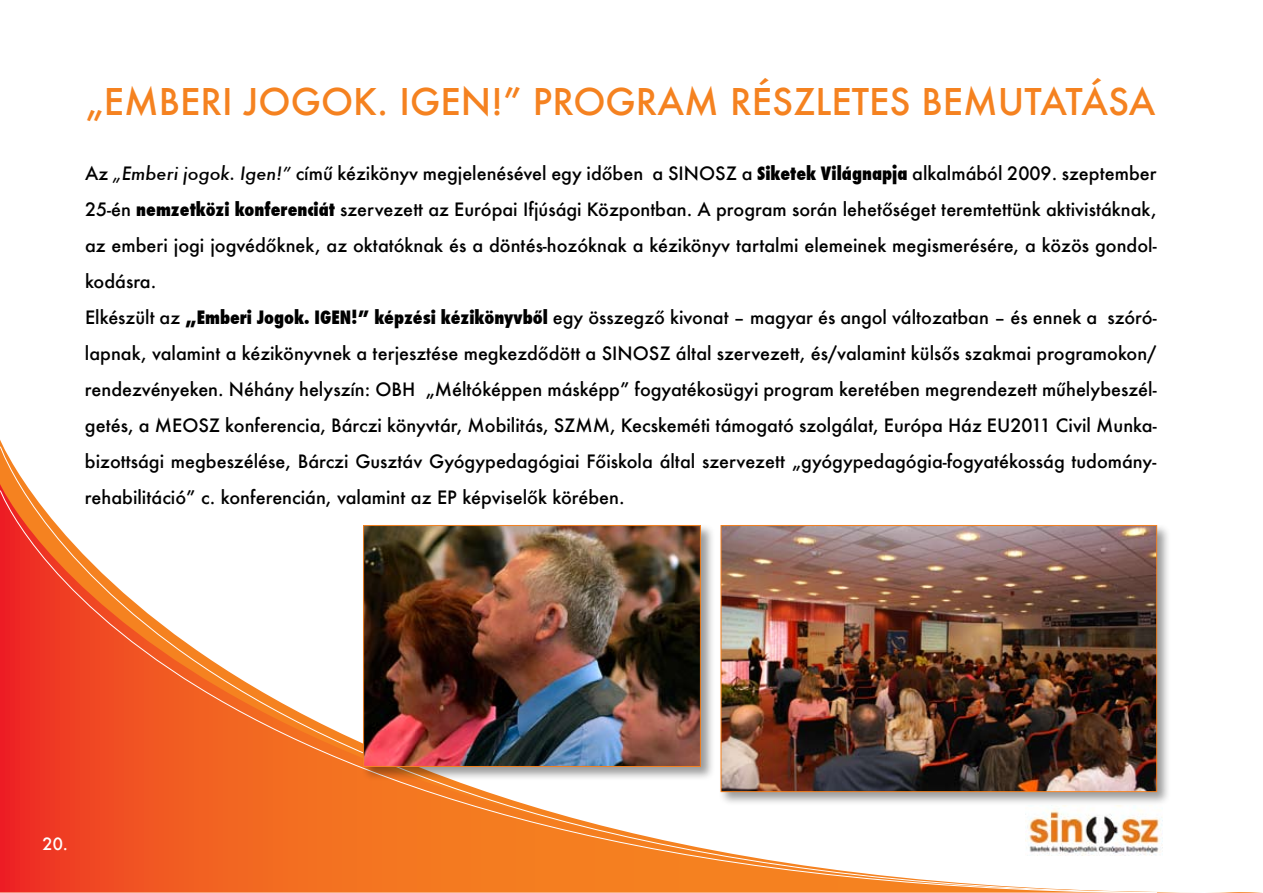
<style>
.page{position:relative;width:1263px;height:893px;background:#fff}
.page>*{position:absolute;margin:0;border:0;box-sizing:border-box;transform-origin:0 0}
.t1{font:500 36px "Futura";color:#f58220}
.t2{font:500 18px/36px "Futura";color:#000}
.t3{font:500 16.5px "Futura";color:#fff}
.s1{font-style:italic}
.s2{font-weight:800;font-stretch:condensed}
</style>
<div class="page">
<svg style="left:0;top:446px;width:1158px;height:447px"></svg>
<img style="left:1025px;top:806px;width:137px;height:49px">
<div style="left:718px;top:523px;width:453px;height:283px;background:#000;opacity:.4"></div>
<img style="left:723px;top:527px;width:432px;height:263px">
<div style="left:721px;top:525px;width:436px;height:267px;border:1px solid #f58220"></div>
<div style="left:361px;top:523px;width:354px;height:258px;background:#000;opacity:.4"></div>
<img style="left:365px;top:527px;width:334px;height:238px">
<div style="left:363px;top:525px;width:338px;height:242px;border:1px solid #f58220"></div>
<h1 class="t1" style="left:85px;top:77px;width:61px">„Emberi</h1>
<h1 class="t1" style="left:244px;top:77px;width:45px">Jogok</h1>
<h1 class="t1" style="left:377px;top:77px;width:60px">. Igen</h1>
<h1 class="t1" style="left:491px;top:77px;width:69px">!” program</h1>
<h1 class="t1" style="left:730px;top:77px;width:21px">részletes</h1>
<h1 class="t1" style="left:921px;top:77px;width:25px">bemutatása</h1>
<p class="t2" style="left:85px;top:155px;width:1073px">Az <span class="s1">„Emberi jogok. Igen!”</span> című kézikönyv megjelenésével egy időben a SINOSZ a <span class="s2">Siketek Világnapja</span> alkalmából 2009. szeptember 25-én <span class="s2">nemzetközi konferenciát</span> szervezett az Európai Ifjúsági Központban. A program során lehetőséget teremtettünk aktivistáknak, az emberi jogi jogvédőknek, az oktatóknak és a döntés-hozóknak a kézikönyv tartalmi elemeinek megismerésére, a közös gondol&shy;kodásra.<br>Elkészült az <span class="s2">„Emberi Jogok. IGEN!” képzési kézikönyvből</span> egy összegző kivonat – magyar és angol változatban – és ennek a szóró&shy;lapnak, valamint a kézikönyvnek a terjesztése megkezdődött a SINOSZ által szervezett, és/valamint külsős szakmai programokon/ rendezvényeken. Néhány helyszín: OBH „Méltóképpen másképp” fogyatékosügyi program keretében megrendezett műhelybeszél&shy;getés, a MEOSZ konferencia, Bárczi könyvtár, Mobilitás, SZMM, Kecskeméti támogató szolgálat, Európa Ház EU2011 Civil Munka&shy;bizottsági megbeszélése, Bárczi Gusztáv Gyógypedagógiai Főiskola által szervezett „gyógypedagógia-fogyatékosság tudomány&shy;rehabilitáció” c. konferencián, valamint az EP képviselők körében.</p>
<p class="t3" style="left:43px;top:832px;width:27px">20.</p>
</div>
